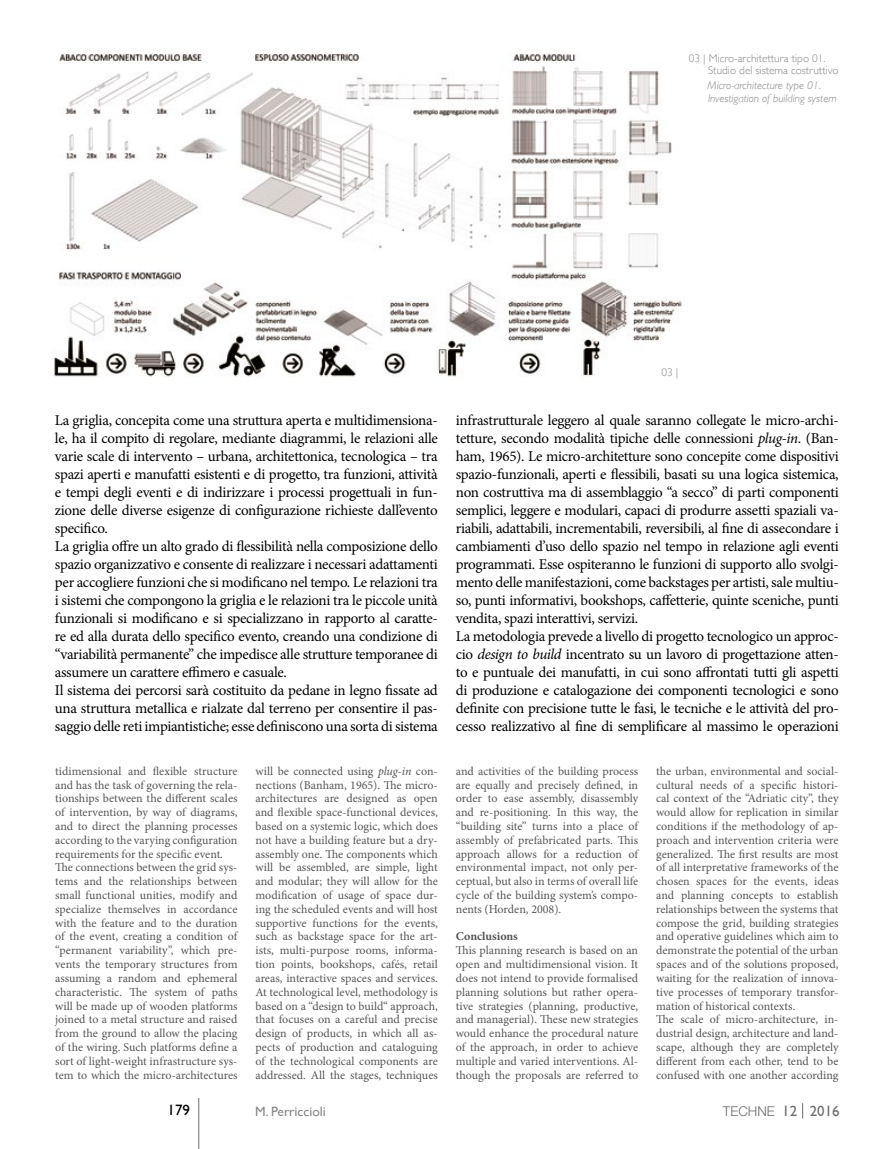
<style>
.page{position:relative;width:893px;height:1149px;background:#fff}
.page>*{position:absolute;margin:0;border:0;box-sizing:border-box;transform-origin:0 0}
.t1{font:15px/18px "Minion Pro";letter-spacing:-.02em;color:#000}
.t2{font:15px "Gill Sans";color:#000}
.t3{font:13.5px "Gill Sans";color:#878786}
.t4{font:300 13.5px "Helvetica Neue";color:#6e6e6e}
.t5{font:12px/13.8px "Minion Pro";color:#565655;text-align:justify}
.t6{font:700 12px "Minion Pro";color:#565655}
.t7{font:300 11.25px/12.8px "Gill Sans";color:#878786}
.t8{font:italic 300 11.25px/12.8px "Gill Sans";color:#878786}
.s1{font-style:italic}
.s2{font-family:"Gill Sans";font-weight:400;font-size:15px}
</style>
<div class="page">
<svg style="left:802px;top:1103px;width:1px;height:15px"></svg>
<hr style="left:198px;top:1097px;width:1px;height:51px;background:#6e6e6e">
<img style="left:54px;top:53px;width:628px;height:324px">
<p class="t7" style="left:708px;top:51px;width:132px;text-indent:-19px">03 | Micro-architettura tipo 01.<br>Studio del sistema costruttivo</p>
<p class="t8" style="left:708px;top:79px;width:131px">Micro-architecture type 01.<br>Investigation of building system</p>
<p class="t7" style="left:662px;top:365px;width:18px">03 |</p>
<p class="t1" style="left:55px;top:411px;width:384px">La griglia, concepita come una struttura aperta e multidimensiona&shy;le, ha il compito di regolare, mediante diagrammi, le relazioni alle varie scale di intervento – urbana, architettonica, tecnologica – tra spazi aperti e manufatti esistenti e di progetto, tra funzioni, attività e tempi degli eventi e di indirizzare i processi progettuali in fun&shy;zione delle diverse esigenze di configurazione richieste dall’evento specifico.<br>La griglia offre un alto grado di flessibilità nella composizione dello spazio organizzativo e consente di realizzare i necessari adattamenti per accogliere funzioni che si modificano nel tempo. Le relazioni tra i sistemi che compongono la griglia e le relazioni tra le piccole unità funzionali si modificano e si specializzano in rapporto al caratte&shy;re ed alla durata dello specifico evento, creando una condizione di “variabilità permanente” che impedisce alle strutture temporanee di assumere un carattere effimero e casuale.<br>Il sistema dei percorsi sarà costituito da pedane in legno fissate ad una struttura metallica e rialzate dal terreno per consentire il pas&shy;saggio delle reti impiantistiche; esse definiscono una sorta di sistema</p>
<p class="t1" style="left:456px;top:411px;width:384px">infrastrutturale leggero al quale saranno collegate le micro-archi&shy;tetture, secondo modalità tipiche delle connessioni <span class="s1">plug-in</span>. (Ban&shy;ham, 1965). Le micro-architetture sono concepite come dispositivi spazio-funzionali, aperti e flessibili, basati su una logica sistemica, non costruttiva ma di assemblaggio “a secco” di parti componenti semplici, leggere e modulari, capaci di produrre assetti spaziali va&shy;riabili, adattabili, incrementabili, reversibili, al fine di assecondare i cambiamenti d’uso dello spazio nel tempo in relazione agli eventi programmati. Esse ospiteranno le funzioni di supporto allo svolgi&shy;mento delle manifestazioni, come backstages per artisti, sale multiu&shy;so, punti informativi, bookshops, caffetterie, quinte sceniche, punti vendita, spazi interattivi, servizi.<br>La metodologia prevede a livello di progetto tecnologico un approc&shy;cio <span class="s1">design to build</span> incentrato su un lavoro di progettazione atten&shy;to e puntuale dei manufatti, in cui sono affrontati tutti gli aspetti di produzione e catalogazione dei componenti tecnologici e sono definite con precisione tutte le fasi, le tecniche e le attività del pro&shy;cesso realizzativo al fine di semplificare al massimo le operazioni</p>
<p class="t5" style="left:55px;top:763px;width:184px;text-align:left">tidimensional and flexible structure and has the task of governing the rela&shy;tionships between the different scales of intervention, by way of diagrams, and to direct the planning processes according to the varying configuration requirements for the specific event.<br>The connections between the grid sys&shy;tems and the relationships between small functional unities, modify and specialize themselves in accordance with the feature and to the duration of the event, creating a condition of “permanent variability”, which pre&shy;vents the temporary structures from assuming a random and ephemeral characteristic. The system of paths will be made up of wooden platforms joined to a metal structure and raised from the ground to allow the placing of the wiring. Such platforms define a sort of light-weight infrastructure sys&shy;tem to which the micro-architectures</p>
<p class="t5" style="left:255px;top:763px;width:184px">will be connected using <span class="s1">plug-in</span> con&shy;nections (Banham, 1965). The micro&shy;architectures are designed as open and flexible space-functional devices, based on a systemic logic, which does not have a building feature but a dry&shy;assembly one. The components which will be assembled, are simple, light and modular; they will allow for the modification of usage of space dur&shy;ing the scheduled events and will host supportive functions for the events, such as backstage space for the art&shy;ists, multi-purpose rooms, informa&shy;tion points, bookshops, cafés, retail areas, interactive spaces and services.<br>At technological level, methodology is based on a “design to build“ approach, that focuses on a careful and precise design of products, in which all as&shy;pects of production and cataloguing of the technological components are addressed. All the stages, techniques</p>
<p class="t5" style="left:456px;top:763px;width:184px">and activities of the building process are equally and precisely defined, in order to ease assembly, disassembly and re-positioning. In this way, the “building site” turns into a place of assembly of prefabricated parts. This approach allows for a reduction of environmental impact, not only per&shy;ceptual, but also in terms of overall life cycle of the building system’s compo&shy;nents (Horden, 2008).</p>
<p class="t6" style="left:456px;top:927px;width:64px">Conclusions</p>
<p class="t5" style="left:456px;top:943px;width:184px">This planning research is based on an open and multidimensional vision. It does not intend to provide formalised planning solutions but rather opera&shy;tive strategies (planning, productive, and managerial). These new strategies would enhance the procedural nature of the approach, in order to achieve multiple and varied interventions. Al&shy;though the proposals are referred to</p>
<p class="t5" style="left:656px;top:763px;width:184px;text-align:left">the urban, environmental and social&shy;cultural needs of a specific histori&shy;cal context of the “Adriatic city”, they would allow for replication in similar conditions if the methodology of ap&shy;proach and intervention criteria were generalized. The first results are most of all interpretative frameworks of the chosen spaces for the events, ideas and planning concepts to establish relationships between the systems that compose the grid, building strategies and operative guidelines which aim to demonstrate the potential of the urban spaces and of the solutions proposed, waiting for the realization of innova&shy;tive processes of temporary transfor&shy;mation of historical contexts.<br>The scale of micro-architecture, in&shy;dustrial design, architecture and land&shy;scape, although they are completely different from each other, tend to be confused with one another according</p>
<p class="t2" style="left:168px;top:1100px;width:24px">179</p>
<p class="t3" style="left:255px;top:1102px;width:72px">M. Perriccioli</p>
<p class="t4" style="left:723px;top:1102px;width:118px">TECHNE <span class="s2">12 2016</span></p>
</div>
